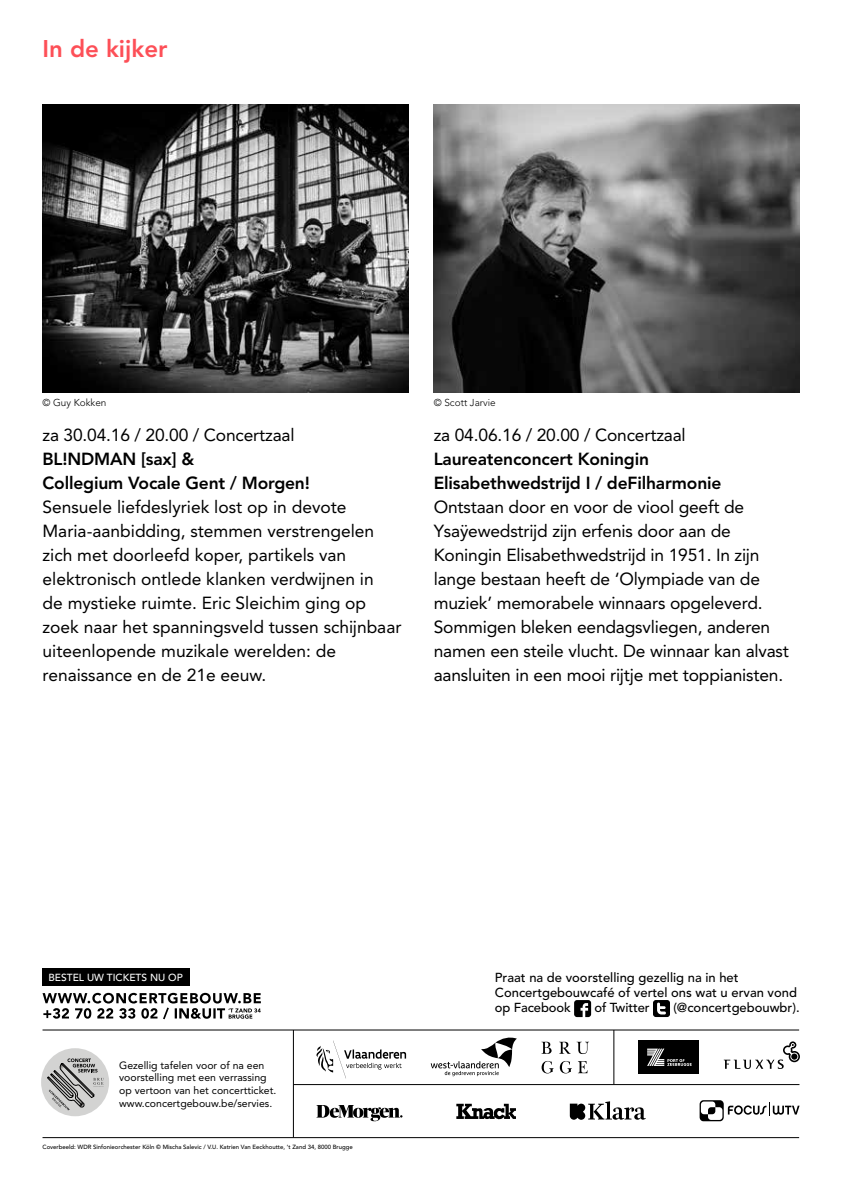
<style>
.page{position:relative;width:842px;height:1191px;background:#fff}
.page>*{position:absolute;margin:0;border:0;box-sizing:border-box;transform-origin:0 0}
.t1{font:800 24px "Avenir LT Pro";color:#fd4f57}
.t2{font:17.4px/24px "Avenir LT Pro";letter-spacing:-.01em;color:#000}
.t3{font:800 17.4px/24px "Avenir LT Pro";letter-spacing:-.01em;color:#000}
.t4{font:500 13px/15px "Avenir LT Pro";color:#000}
.t5{font:10.6px/12.6px "Avenir LT Pro";color:#000}
.t6{font:500 10.2px "Avenir LT Pro";color:#fff}
.t7{font:300 10px "Avenir LT Pro";color:#000}
.t8{font:500 6px "Avenir LT Pro";color:#000}
</style>
<div class="page">
<hr style="left:43px;top:1137px;width:756px;height:1px;background:#000">
<hr style="left:294px;top:1084px;width:505px;height:1px;background:#000">
<hr style="left:43px;top:1029px;width:756px;height:1px;background:#000">
<hr style="left:613px;top:1030px;width:1px;height:54px;background:#000">
<hr style="left:293px;top:1030px;width:1px;height:107px;background:#000">
<svg style="left:541px;top:1041px;width:11px;height:12px"></svg>
<svg style="left:559px;top:1041px;width:11px;height:12px"></svg>
<svg style="left:577px;top:1041px;width:12px;height:13px"></svg>
<svg style="left:542px;top:1061px;width:12px;height:12px"></svg>
<svg style="left:560px;top:1061px;width:12px;height:12px"></svg>
<svg style="left:578px;top:1061px;width:9px;height:12px"></svg>
<svg style="left:724px;top:1041px;width:76px;height:28px"></svg>
<div style="left:639px;top:1040px;width:60px;height:34px;background:#000"></div>
<svg style="left:647px;top:1048px;width:45px;height:18px"></svg>
<svg style="left:570px;top:1101px;width:76px;height:18px"></svg>
<svg style="left:456px;top:1103px;width:60px;height:17px"></svg>
<svg style="left:700px;top:1100px;width:99px;height:21px"></svg>
<div style="left:41px;top:1048px;width:68px;height:68px;background:#d3d3d2;border-radius:50%"></div>
<svg style="left:47px;top:1058px;width:57px;height:52px"></svg>
<svg style="left:43px;top:992px;width:218px;height:27px"></svg>
<div style="left:43px;top:968px;width:147px;height:18px;background:#000"></div>
<svg style="left:431px;top:1037px;width:86px;height:39px"></svg>
<svg style="left:316px;top:1040px;width:90px;height:38px"></svg>
<svg style="left:316px;top:1105px;width:86px;height:16px"></svg>
<img style="left:434px;top:105px;width:365px;height:288px">
<svg style="left:574px;top:1000px;width:17px;height:17px"></svg>
<svg style="left:653px;top:1000px;width:17px;height:17px"></svg>
<img style="left:43px;top:105px;width:365px;height:288px">
<h1 class="t1" style="left:43px;top:34px;width:126px">In de kijker</h1>
<p class="t7" style="left:43px;top:397px;width:65px">© Guy Kokken</p>
<p class="t2" style="left:43px;top:423px;width:254px">za 30.04.16 / 20.00 / Concertzaal</p>
<p class="t3" style="left:43px;top:447px;width:269px">BL!NDMAN [sax] &amp;<br>Collegium Vocale Gent / Morgen!</p>
<p class="t2" style="left:43px;top:495px;width:360px">Sensuele liefdeslyriek lost op in devote Maria-aanbidding, stemmen verstrengelen zich met doorleefd koper, partikels van elektronisch ontlede klanken verdwijnen in<br>de mystieke ruimte. Eric Sleichim ging op zoek naar het spanningsveld tussen schijnbaar uiteenlopende muzikale werelden: de renaissance en de 21e eeuw.</p>
<p class="t7" style="left:434px;top:397px;width:64px">© Scott Jarvie</p>
<p class="t2" style="left:434px;top:423px;width:254px">za 04.06.16 / 20.00 / Concertzaal</p>
<p class="t3" style="left:434px;top:447px;width:289px">Laureatenconcert Koningin<br>Elisabethwedstrijd I / deFilharmonie</p>
<p class="t2" style="left:434px;top:495px;width:357px">Ontstaan door en voor de viool geeft de Ysaÿewedstrijd zijn erfenis door aan de Koningin Elisabethwedstrijd in 1951. In zijn lange bestaan heeft de ‘Olympiade van de muziek’ memorabele winnaars opgeleverd.<br>Sommigen bleken eendagsvliegen, anderen namen een steile vlucht. De winnaar kan alvast aansluiten in een mooi rijtje met toppianisten.</p>
<p class="t6" style="left:48px;top:971px;width:136px">BESTEL UW TICKETS NU OP</p>
<p class="t5" style="left:119px;top:1058px;width:159px">Gezellig tafelen voor of na een voorstelling met een verrassing op vertoon van het concertticket. www.concertgebouw.be/servies.</p>
<p class="t8" style="left:43px;top:1143px;width:312px">Coverbeeld: WDR Sinfonieorchester Köln © Mischa Salevic / V.U. Katrien Van Eeckhoutte, ’t Zand 34, 8000 Brugge</p>
<p class="t4" style="left:495px;top:970px;width:304px">Praat na de voorstelling gezellig na in het<br>Concertgebouwcafé of vertel ons wat u ervan vond op Facebook</p>
<p class="t4" style="left:594px;top:1000px;width:57px">of Twitter</p>
<p class="t4" style="left:673px;top:1000px;width:128px">(@concertgebouwbr).</p>
</div>
